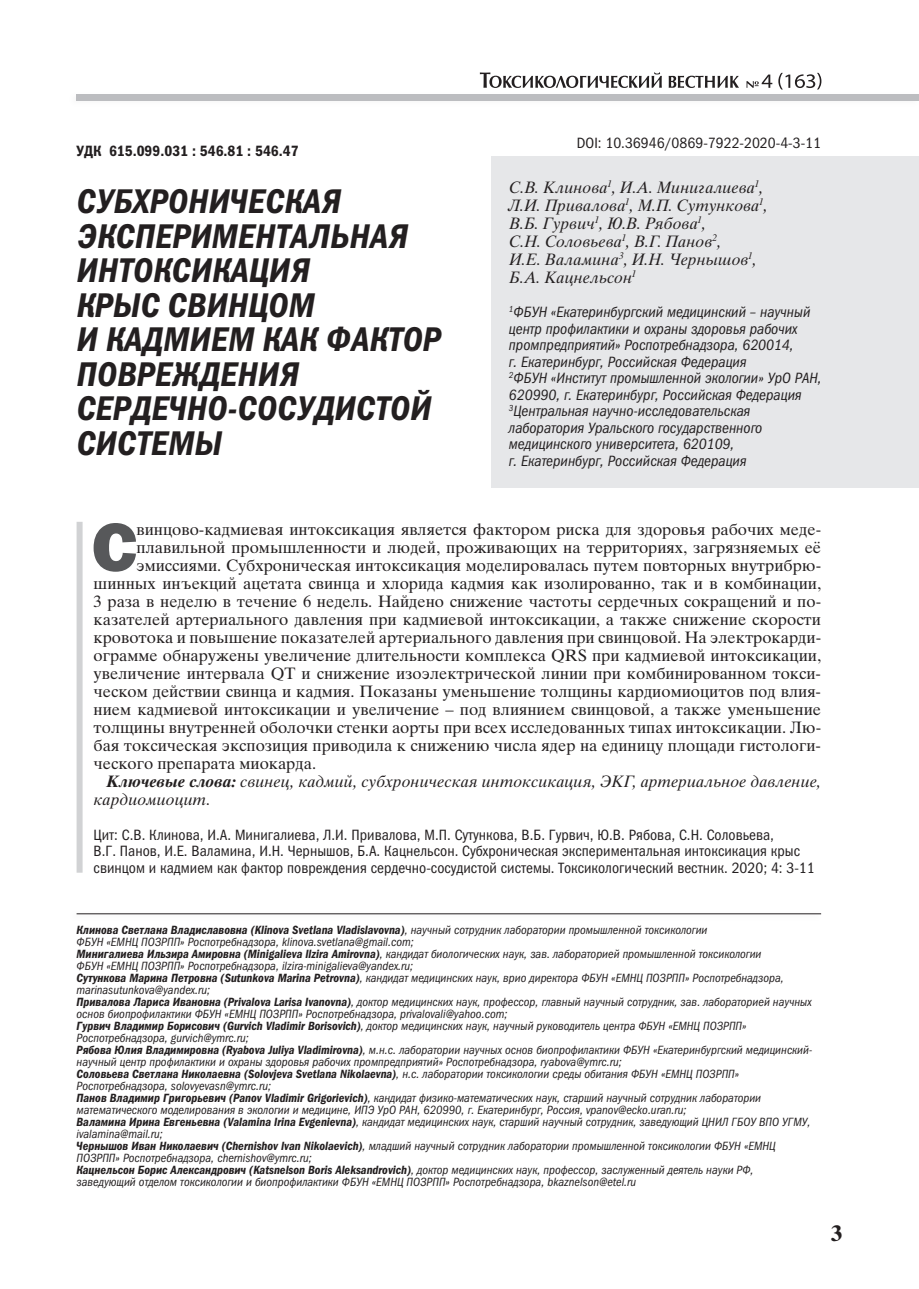
<style>
.page{position:relative;width:919px;height:1289px;background:#fff}
.page>*{position:absolute;margin:0;border:0;box-sizing:border-box;transform-origin:0 0}
.t1{font:69px "Franklin Gothic Heavy ITC";color:#57585a}
.t2{font:italic 34.5px/34.5px "Franklin Gothic Demi Cond ITC";letter-spacing:.01em;color:#231f20}
.t3{font:700 22.5px "Times Ten Cyr";color:#231f20}
.t4{font:16.5px "Times Ten Cyr Upright";color:#231f20}
.t5{font:16.5px/18px "Times Ten Cyr Inclined";letter-spacing:.005em;color:#231f20}
.t6{font:italic 15px/16.5px "Franklin Gothic Book Cond ITC";color:#231f20}
.t7{font:15px/16.5px "Franklin Gothic Book Cond ITC";color:#231f20}
.t8{font:15px "Franklin Gothic Demi Cond ITC";color:#231f20}
.t9{font:italic 12px/12px "Franklin Gothic Book Cond ITC";color:#231f20}
.t10{font:italic 12px "Franklin Gothic Demi Cond ITC";color:#231f20}
.s1{font-family:"Times Ten Cyr Bold Inclined"}
.s2{font-family:"Franklin Gothic Book Cond ITC"}
.s3{font-family:"Franklin Gothic Demi Cond ITC"}
</style>
<div class="page">
<div style="left:77px;top:94px;width:841px;height:6px;background:#bcbdc0"></div>
<svg style="left:480px;top:72px;width:181px;height:16px"></svg>
<svg style="left:668px;top:76px;width:71px;height:12px"></svg>
<svg style="left:746px;top:73px;width:75px;height:16px"></svg>
<div style="left:492px;top:156px;width:426px;height:331px;background:#e6e7e9"></div>
<hr style="left:77px;top:913px;width:744px;height:1px;background:#231f20">
<div style="left:77px;top:522px;width:6px;height:350px;background:#d1d2d4"></div>
<p class="t8" style="left:77px;top:142px;width:223px">УДК 615.099.031 : 546.81 : 546.47</p>
<h2 class="t2" style="left:77px;top:184px;width:365px">СУБХРОНИЧЕСКАЯ<br>ЭКСПЕРИМЕНТАЛЬНАЯ<br>ИНТОКСИКАЦИЯ<br>КРЫС СВИНЦОМ<br>И КАДМИЕМ КАК ФАКТОР<br>ПОВРЕЖДЕНИЯ<br>СЕРДЕЧНО-СОСУДИСТОЙ<br>СИСТЕМЫ</h2>
<p class="t7" style="left:577px;top:134px;width:246px">DOI: 10.36946/0869-7922-2020-4-3-11</p>
<h3 class="t5" style="left:509px;top:178px;width:260px">С.В. Клинова<sup>1</sup>, И.А. Минигалиева<sup>1</sup>,<br>Л.И. Привалова<sup>1</sup>, М.П. Сутункова<sup>1</sup>,<br>В.Б. Гурвич<sup>1</sup>, Ю.В. Рябова<sup>1</sup>,<br>С.Н. Соловьева<sup>1</sup>, В.Г. Панов<sup>2</sup>,<br>И.Е. Валамина<sup>3</sup>, И.Н. Чернышов<sup>1</sup>,<br>Б.А. Кацнельсон<sup>1</sup></h3>
<p class="t6" style="left:509px;top:304px;width:314px"><sup>1</sup>ФБУН «Екатеринбургский медицинский – научный центр профилактики и охраны здоровья рабочих промпредприятий» Роспотребнадзора, 620014,<br>г. Екатеринбург, Российская Федерация<br><sup>2</sup>ФБУН «Институт промышленной экологии» УрО РАН, 620990, г. Екатеринбург, Российская Федерация <sup>3</sup>Центральная научно-исследовательская лаборатория Уральского государственного медицинского университета, 620109,<br>г. Екатеринбург, Российская Федерация</p>
<h1 class="t1" style="left:91px;top:504px;width:47px">С</h1>
<h3 class="t4" style="left:136px;top:520px;width:686px">винцово-кадмиевая интоксикация является фактором риска для здоровья рабочих меде-</h3>
<h3 class="t4" style="left:136px;top:538px;width:686px">плавильной промышленности и людей, проживающих на территориях, загрязняемых её</h3>
<h3 class="t4" style="left:136px;top:556px;width:686px">эмиссиями. Субхроническая интоксикация моделировалась путем повторных внутрибрю-</h3>
<h3 class="t4" style="left:94px;top:574px;width:729px">шинных инъекций ацетата свинца и хлорида кадмия как изолированно, так и в комбинации,</h3>
<h3 class="t4" style="left:94px;top:592px;width:729px">3 раза в неделю в течение 6 недель. Найдено снижение частоты сердечных сокращений и по-</h3>
<h3 class="t4" style="left:94px;top:610px;width:729px">казателей артериального давления при кадмиевой интоксикации, а также снижение скорости</h3>
<h3 class="t4" style="left:94px;top:628px;width:729px">кровотока и повышение показателей артериального давления при свинцовой. На электрокарди-</h3>
<h3 class="t4" style="left:94px;top:646px;width:729px">ограмме обнаружены увеличение длительности комплекса QRS при кадмиевой интоксикации,</h3>
<h3 class="t4" style="left:94px;top:664px;width:729px">увеличение интервала QT и снижение изоэлектрической линии при комбинированном токси-</h3>
<h3 class="t4" style="left:94px;top:682px;width:729px">ческом действии свинца и кадмия. Показаны уменьшение толщины кардиомиоцитов под влия-</h3>
<h3 class="t4" style="left:94px;top:700px;width:729px">нием кадмиевой интоксикации и увеличение – под влиянием свинцовой, а также уменьшение</h3>
<h3 class="t4" style="left:94px;top:718px;width:729px">толщины внутренней оболочки стенки аорты при всех исследованных типах интоксикации. Лю-</h3>
<h3 class="t4" style="left:94px;top:736px;width:729px">бая токсическая экспозиция приводила к снижению числа ядер на единицу площади гистологи-</h3>
<h3 class="t4" style="left:94px;top:754px;width:224px">ческого препарата миокарда.</h3>
<h3 class="t5" style="left:94px;top:772px;width:729px;text-indent:13px"><span class="s1">Ключевые слова:</span> свинец, кадмий, субхроническая интоксикация, ЭКГ, артериальное давление, кардиомиоцит.</h3>
<p class="t7" style="left:94px;top:826px;width:722px">Цит: С.В. Клинова, И.А. Минигалиева, Л.И. Привалова, М.П. Сутункова, В.Б. Гурвич, Ю.В. Рябова, С.Н. Соловьева,<br>В.Г. Панов, И.Е. Валамина, И.Н. Чернышов, Б.А. Кацнельсон. Субхроническая экспериментальная интоксикация крыс свинцом и кадмием как фактор повреждения сердечно-сосудистой системы. Токсикологический вестник. 2020; 4: 3-11</p>
<p class="t10" style="left:77px;top:922px;width:632px">Клинова Светлана Владиславовна (Klinova Svetlana Vladislavovna)<span class="s2">, научный сотрудник лаборатории промышленной токсикологии</span></p>
<p class="t9" style="left:77px;top:936px;width:737px">ФБУН «ЕМНЦ ПОЗРПП» Роспотребнадзора, klinova.svetlana@gmail.com;<br><span class="s3">Минигалиева Ильзира Амировна (Minigalieva Ilzira Amirovna)</span>, кандидат биологических наук, зав. лабораторией промышленной токсикологии<br>ФБУН «ЕМНЦ ПОЗРПП» Роспотребнадзора, ilzira-minigalieva@yandex.ru;<br><span class="s3">Сутункова Марина Петровна (Sutunkova Marina Petrovna)</span>, кандидат медицинских наук, врио директора ФБУН «ЕМНЦ ПОЗРПП» Роспотребнадзора, marinasutunkova@yandex.ru;<br><span class="s3">Привалова Лариса Ивановна (Privalova Larisa Ivanovna)</span>, доктор медицинских наук, профессор, главный научный сотрудник, зав. лабораторией научных основ биопрофилактики ФБУН «ЕМНЦ ПОЗРПП» Роспотребнадзора, privalovali@yahoo.com;<br><span class="s3">Гурвич Владимир Борисович (Gurvich Vladimir Borisovich)</span>, доктор медицинских наук, научный руководитель центра ФБУН «ЕМНЦ ПОЗРПП» Роспотребнадзора, gurvich@ymrc.ru;<br><span class="s3">Рябова Юлия Владимировна (Ryabova Juliya Vladimirovna)</span>, м.н.с. лаборатории научных основ биопрофилактики ФБУН «Екатеринбургский медицинский&shy;научный центр профилактики и охраны здоровья рабочих промпредприятий» Роспотребнадзора, ryabova@ymrc.ru;<br><span class="s3">Соловьева Светлана Николаевна (Solovjeva Svetlana Nikolaevna)</span>, н.с. лаборатории токсикологии среды обитания ФБУН «ЕМНЦ ПОЗРПП» Роспотребнадзора, solovyevasn@ymrc.ru;<br><span class="s3">Панов Владимир Григорьевич (Panov Vladimir Grigorievich)</span>, кандидат физико-математических наук, старший научный сотрудник лаборатории математического моделирования в экологии и медицине, ИПЭ УрО РАН, 620990, г. Екатеринбург, Россия, vpanov@ecko.uran.ru;<br><span class="s3">Валамина Ирина Евгеньевна (Valamina Irina Еvgenievna)</span>, кандидат медицинских наук, старший научный сотрудник, заведующий ЦНИЛ ГБОУ ВПО УГМУ, ivalamina@mail.ru;<br><span class="s3">Чернышов Иван Николаевич (Chernishov Ivan Nikolaevich)</span>, младший научный сотрудник лаборатории промышленной токсикологии ФБУН «ЕМНЦ ПОЗРПП» Роспотребнадзора, chernishov@ymrc.ru;</p>
<p class="t10" style="left:77px;top:1162px;width:678px">Кацнельсон Борис Александрович (Katsnelson Boris Aleksandrovich)<span class="s2">, доктор медицинских наук, профессор, заслуженный деятель науки РФ,</span></p>
<p class="t9" style="left:77px;top:1176px;width:561px">заведующий отделом токсикологии и биопрофилактики ФБУН «ЕМНЦ ПОЗРПП» Роспотребнадзора, bkaznelson@etel.ru</p>
<h3 class="t3" style="left:831px;top:1220px;width:13px">3</h3>
</div>
